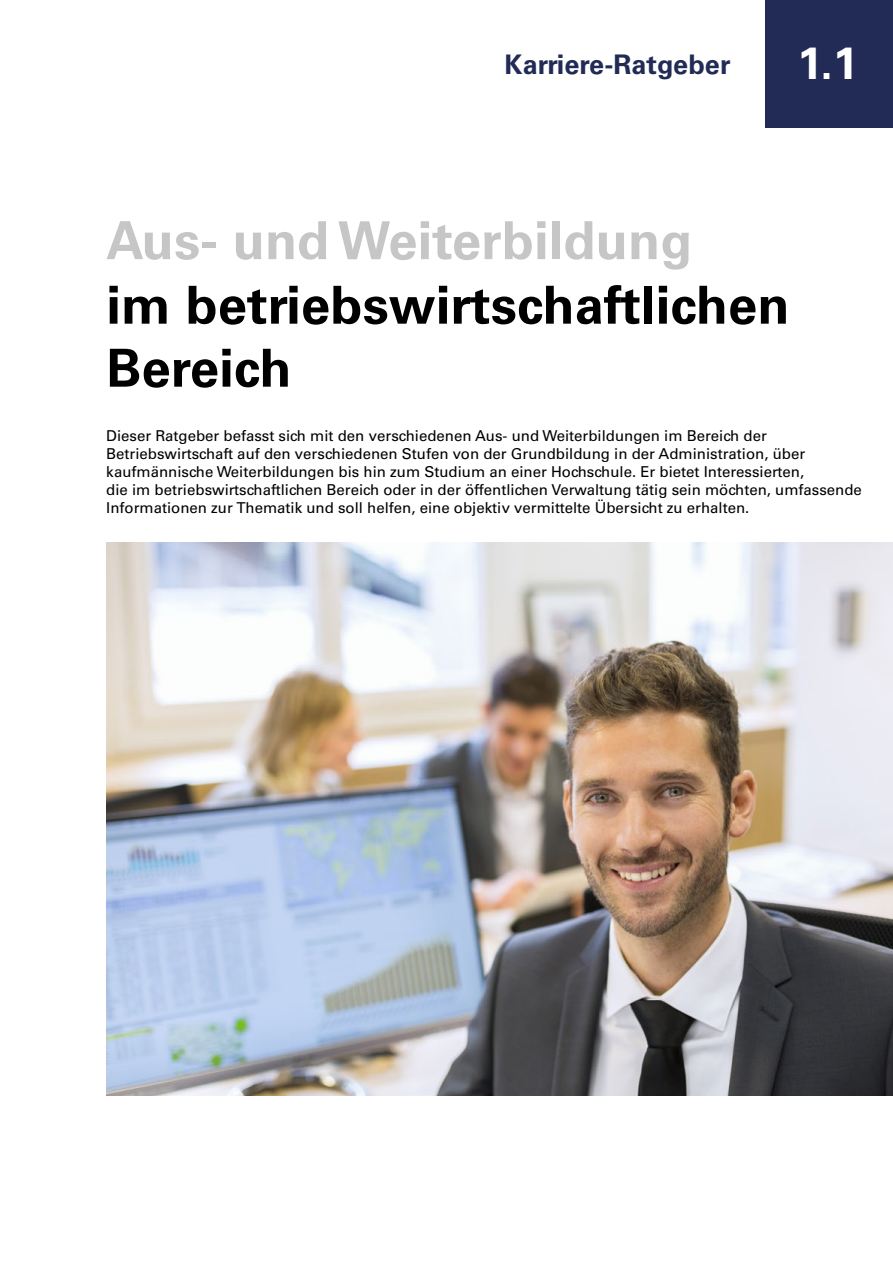
<style>
.page{position:relative;width:893px;height:1263px;background:#fff}
.page>*{position:absolute;margin:0;border:0;box-sizing:border-box;transform-origin:0 0}
.t1{font:700 52.5px/63px "Univers LT Pro 65";letter-spacing:.005em;color:#000}
.t2{font:700 52.5px "Univers LT Pro 65";letter-spacing:.005em;color:#c6c6c6}
.t3{font:700 45px "Univers LT Pro 65";color:#fff}
.t4{font:700 27px "Univers LT Pro 65";letter-spacing:.005em;color:#222b55}
.t5{font:15px/18px "Univers LT Pro 55 Roman";color:#000}
</style>
<div class="page">
<img style="left:106px;top:542px;width:787px;height:553px">
<div style="left:765px;top:0;width:128px;height:128px;background:#222b55"></div>
<h3 class="t4" style="left:505px;top:46px;width:227px">Karriere-Ratgeber</h3>
<h2 class="t3" style="left:797px;top:32px;width:62px">1.1</h2>
<h1 class="t2" style="left:106px;top:204px;width:588px">Aus- und Weiterbildung</h1>
<h1 class="t1" style="left:106px;top:271px;width:685px">im betriebswirtschaftlichen<br>Bereich</h1>
<p class="t5" style="left:106px;top:426px;width:757px">Dieser Ratgeber befasst sich mit den verschiedenen Aus- und Weiterbildungen im Bereich der Betriebswirtschaft auf den verschiedenen Stufen von der Grundbildung in der Administration, über kaufmännische Weiterbildungen bis hin zum Studium an einer Hochschule. Er bietet Interessierten,<br>die im betriebswirtschaftlichen Bereich oder in der öffentlichen Verwaltung tätig sein möchten, umfassende Informationen zur Thematik und soll helfen, eine objektiv vermittelte Übersicht zu erhalten.</p>
</div>
